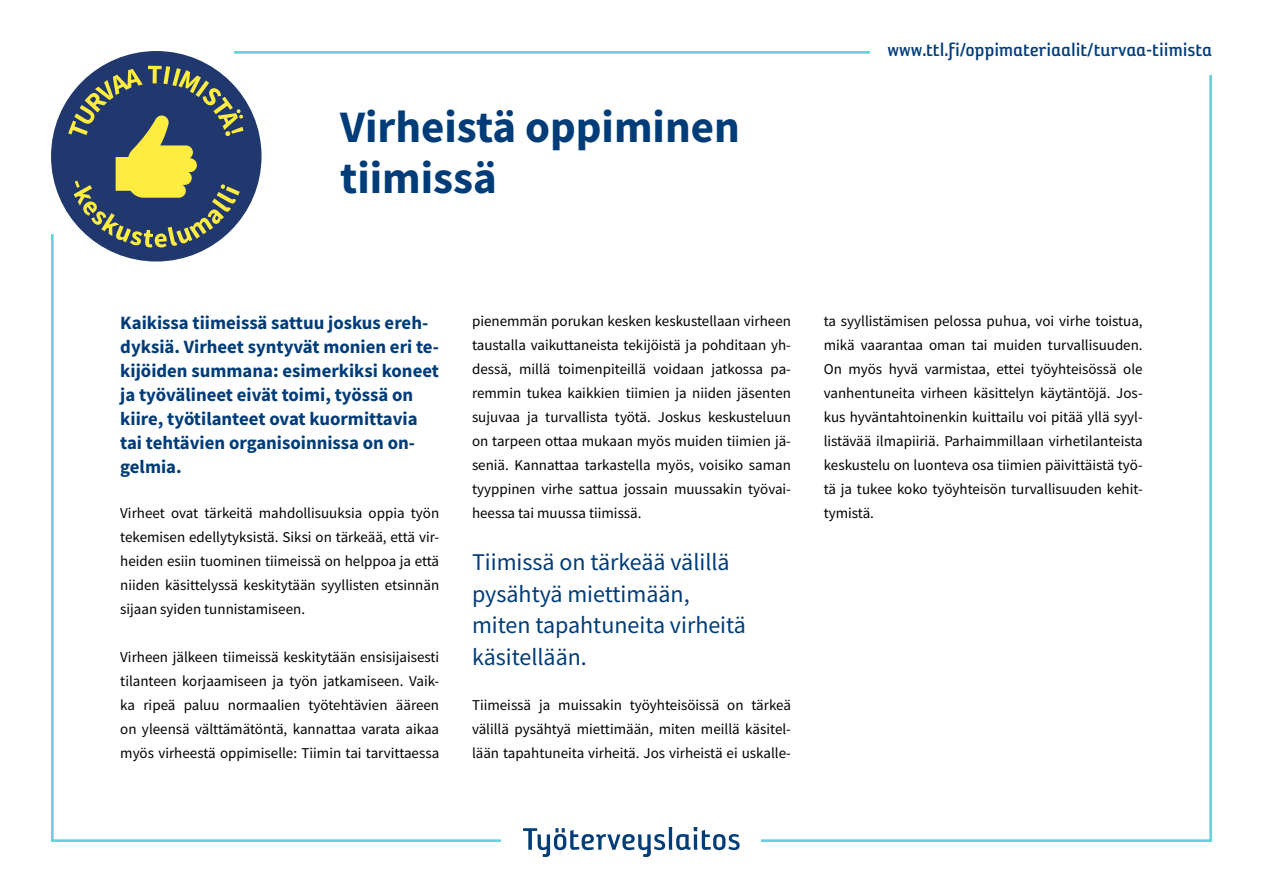
<style>
.page{position:relative;width:1263px;height:893px;background:#fff}
.page>*{position:absolute;margin:0;border:0;box-sizing:border-box;transform-origin:0 0}
.H1_otsikko{font:700 45px/51px "Source Sans Pro";color:#003c78}
.Nostoteksti{font:24px/31.5px "Source Sans Pro";color:#003c78}
.Verkko-osoite{font:21px "Reykjavik Two OT B Gauge";color:#003c78}
.Ingressi{font:700 18.75px/24px "Source Sans Pro";color:#003c78}
.Leipäteksti{font:15px/24px "Source Sans Pro";color:#000;text-align:justify}
</style>
<div class="page">
<svg style="left:523px;top:827px;width:217px;height:30px"></svg>
<div style="left:51px;top:51px;width:210px;height:210px;background:#20386e;border-radius:50%"></div>
<svg style="left:68px;top:66px;width:176px;height:182px"></svg>
<p class="H1_otsikko" style="left:340px;top:101px;width:401px">Virheistä oppiminen tiimissä</p>
<p class="Verkko-osoite" style="left:887px;top:39px;width:326px">www.ttl.fi/oppimateriaalit/turvaa-tiimista</p>
<p class="Ingressi" style="left:120px;top:310px;width:320px">Kaikissa tiimeissä sattuu joskus ereh&shy;dyksiä. Virheet syntyvät monien eri te&shy;kijöiden summana: esimerkiksi koneet ja työvälineet eivät toimi, työssä on kiire, työtilanteet ovat kuormittavia tai tehtävien organisoinnissa on on&shy;gelmia.</p>
<p class="Leipäteksti" style="left:120px;top:501px;width:320px">Virheet ovat tärkeitä mahdollisuuksia oppia työn tekemisen edellytyksistä. Siksi on tärkeää, että vir&shy;heiden esiin tuominen tiimeissä on helppoa ja että niiden käsittelyssä keskitytään syyllisten etsinnän sijaan syiden tunnistamiseen.</p>
<p class="Leipäteksti" style="left:120px;top:645px;width:320px">Virheen jälkeen tiimeissä keskitytään ensisijaisesti tilanteen korjaamiseen ja työn jatkamiseen. Vaik&shy;ka ripeä paluu normaalien työtehtävien ääreen on yleensä välttämätöntä, kannattaa varata aikaa myös virheestä oppimiselle: Tiimin tai tarvittaessa</p>
<p class="Leipäteksti" style="left:472px;top:309px;width:320px">pienemmän porukan kesken keskustellaan virheen taustalla vaikuttaneista tekijöistä ja pohditaan yh&shy;dessä, millä toimenpiteillä voidaan jatkossa pa&shy;remmin tukea kaikkien tiimien ja niiden jäsenten sujuvaa ja turvallista työtä. Joskus keskusteluun on tarpeen ottaa mukaan myös muiden tiimien jä&shy;seniä. Kannattaa tarkastella myös, voisiko saman tyyppinen virhe sattua jossain muussakin työvai&shy;heessa tai muussa tiimissä.</p>
<h1 class="Nostoteksti" style="left:472px;top:547px;width:275px">Tiimissä on tärkeää välillä pysähtyä miettimään, miten tapahtuneita virheitä käsitellään.</h1>
<p class="Leipäteksti" style="left:472px;top:693px;width:320px">Tiimeissä ja muissakin työyhteisöissä on tärkeä välillä pysähtyä miettimään, miten meillä käsitel&shy;lään tapahtuneita virheitä. Jos virheistä ei uskalle-</p>
<p class="Leipäteksti" style="left:824px;top:309px;width:320px">ta syyllistämisen pelossa puhua, voi virhe toistua, mikä vaarantaa oman tai muiden turvallisuuden.<br>On myös hyvä varmistaa, ettei työyhteisössä ole vanhentuneita virheen käsittelyn käytäntöjä. Jos&shy;kus hyväntahtoinenkin kuittailu voi pitää yllä syyl&shy;listävää ilmapiiriä. Parhaimmillaan virhetilanteista keskustelu on luonteva osa tiimien päivittäistä työ&shy;tä ja tukee koko työyhteisön turvallisuuden kehit&shy;tymistä.</p>
</div>
